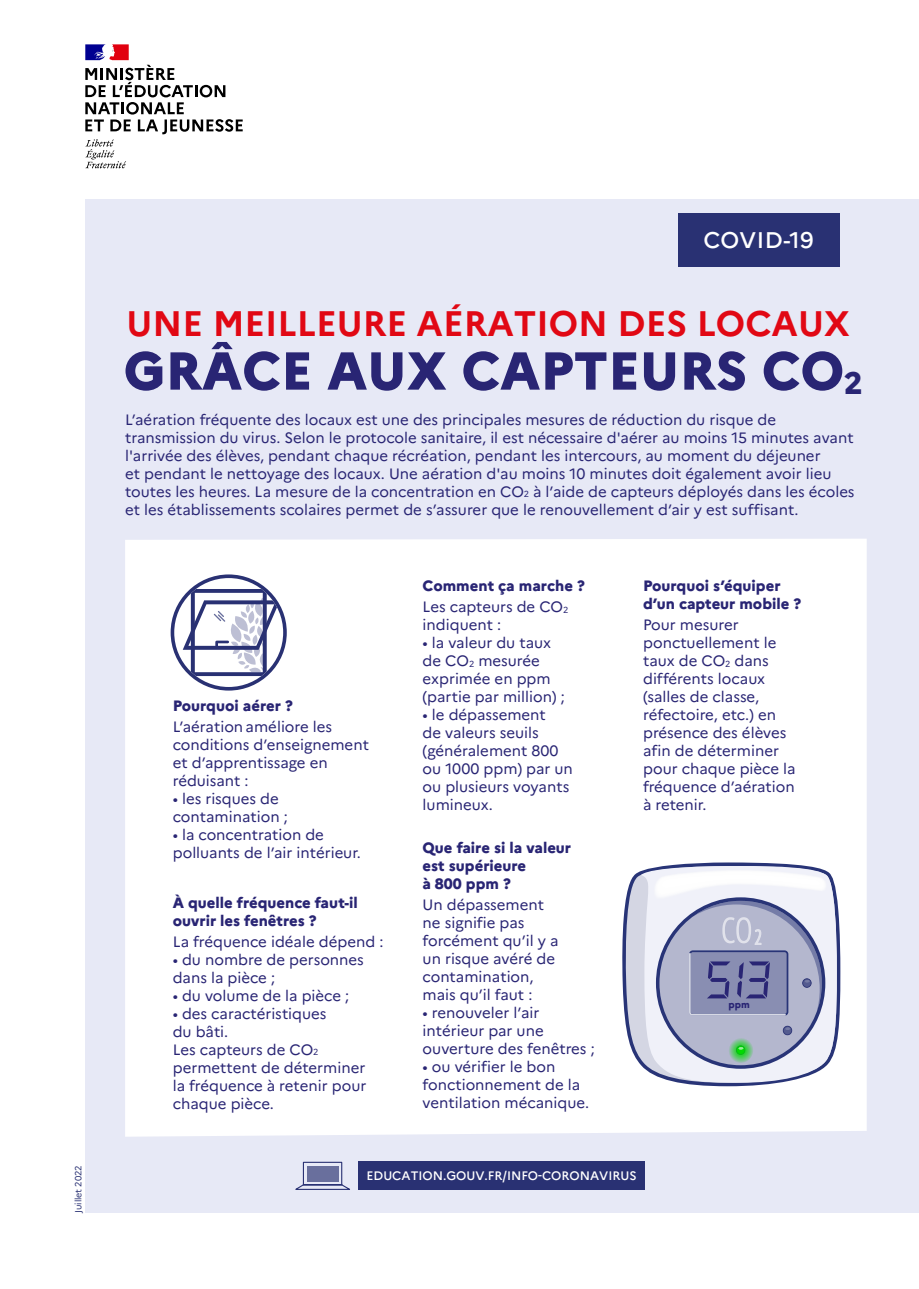
<style>
.page{position:relative;width:919px;height:1289px;background:#fff}
.page>*{position:absolute;margin:0;border:0;box-sizing:border-box;transform-origin:0 0}
.t1{font:800 53.25px "Marianne";color:#292574}
.t2{font:700 35.4px "Marianne";color:#e10814}
.t3{font:500 22.65px "Marianne";letter-spacing:.02em;color:#fff}
.t4{font:15px/18px "Marianne";color:#292574}
.t5{font:800 15px/18px "Marianne";color:#292574}
.t6{font:500 12.3px "Marianne";color:#fff}
.t7{font:800 9.75px "Marianne";color:#292574}
.t8{font:9px "Marianne";letter-spacing:-.01em;color:#293173}
.s1{font-size:31.05px}
.s2{font-size:8.7px}
.s3{font-weight:400}
.s4{font-weight:400;font-size:8.7px}
</style>
<div class="page">
<div style="left:86px;top:200px;width:832px;height:1012px;background:#e7e9f6"></div>
<div style="left:125px;top:539px;width:741px;height:597px;background:#fff"></div>
<div style="left:678px;top:213px;width:161px;height:53px;background:#293173"></div>
<svg style="left:295px;top:1161px;width:55px;height:29px"></svg>
<div style="left:306px;top:1165px;width:32px;height:16px;background:#696f9d"></div>
<div style="left:358px;top:1161px;width:286px;height:28px;background:#293173"></div>
<svg style="left:622px;top:862px;width:218px;height:224px;background:#b7bbd1"></svg>
<svg style="left:640px;top:866px;width:196px;height:216px"></svg>
<svg style="left:171px;top:574px;width:116px;height:116px;background:#c5c7d9"></svg>
<svg style="left:85px;top:44px;width:158px;height:124px"></svg>
<p class="t8" style="left:73px;top:1212px;width:49px;rotate:-90deg">Juillet 2022</p>
<h3 class="t3" style="left:703px;top:226px;width:112px">COVID-19</h3>
<h2 class="t2" style="left:127px;top:302px;width:725px">UNE MEILLEURE AÉRATION DES LOCAUX</h2>
<h1 class="t1" style="left:123px;top:338px;width:740px">GRÂCE AUX CAPTEURS CO<span class="s1">2</span></h1>
<p class="t4" style="left:125px;top:410px;width:731px">L’aération fréquente des locaux est une des principales mesures de réduction du risque de transmission du virus. Selon le protocole sanitaire, il est nécessaire d'aérer au moins 15 minutes avant l'arrivée des élèves, pendant chaque récréation, pendant les intercours, au moment du déjeuner<br>et pendant le nettoyage des locaux. Une aération d'au moins 10 minutes doit également avoir lieu toutes les heures. La mesure de la concentration en CO<span class="s2">2</span> à l’aide de capteurs déployés dans les écoles et les établissements scolaires permet de s’assurer que le renouvellement d’air y est suffisant.</p>
<p class="t5" style="left:173px;top:696px;width:122px">Pourquoi aérer ?</p>
<p class="t4" style="left:173px;top:717px;width:198px">L’aération améliore les conditions d’enseignement et d’apprentissage en réduisant :</p>
<p class="t4" style="left:173px;top:789px;width:116px">• les risques de contamination ;</p>
<p class="t4" style="left:173px;top:825px;width:190px">• la concentration de polluants de l’air intérieur.</p>
<p class="t5" style="left:173px;top:893px;width:187px">À quelle fréquence faut-il ouvrir les fenêtres ?</p>
<p class="t4" style="left:173px;top:932px;width:212px">La fréquence idéale dépend :</p>
<p class="t4" style="left:173px;top:950px;width:193px">• du nombre de personnes dans la pièce ;</p>
<p class="t4" style="left:173px;top:986px;width:178px">• du volume de la pièce ;</p>
<p class="t4" style="left:173px;top:1004px;width:195px">• des caractéristiques<br>du bâti.<br>Les capteurs de CO<span class="s2">2 </span>permettent de déterminer la fréquence à retenir pour chaque pièce.</p>
<p class="t5" style="left:422px;top:575px;width:164px;line-height:21px">Comment ça marche ?<br><span class="s3">Les capteurs de CO</span><span class="s4">2</span></p>
<p class="t4" style="left:422px;top:616px;width:80px">indiquent :</p>
<p class="t4" style="left:422px;top:634px;width:144px">• la valeur du taux de CO<span class="s2">2</span> mesurée exprimée en ppm (partie par million) ;</p>
<p class="t4" style="left:422px;top:706px;width:152px">• le dépassement<br>de valeurs seuils (généralement 800 ou 1000 ppm) par un ou plusieurs voyants lumineux.</p>
<p class="t5" style="left:422px;top:838px;width:150px">Que faire si la valeur est supérieure<br>à 800 ppm ?</p>
<p class="t4" style="left:422px;top:895px;width:137px">Un dépassement ne signifie pas forcément qu’il y a un risque avéré de contamination, mais qu’il faut :</p>
<p class="t4" style="left:422px;top:1003px;width:173px">• renouveler l’air intérieur par une ouverture des fenêtres ;</p>
<p class="t4" style="left:422px;top:1057px;width:168px">• ou vérifier le bon fonctionnement de la ventilation mécanique.</p>
<p class="t5" style="left:643px;top:577px;width:160px">Pourquoi s’équiper d’un capteur mobile ?</p>
<p class="t4" style="left:643px;top:616px;width:154px">Pour mesurer ponctuellement le taux de CO<span class="s2">2</span> dans différents locaux (salles de classe, réfectoire, etc.) en présence des élèves afin de déterminer pour chaque pièce la fréquence d’aération à retenir.</p>
<p class="t7" style="left:728px;top:998px;width:23px">ppm</p>
<p class="t6" style="left:366px;top:1168px;width:272px">EDUCATION.GOUV.FR/INFO-CORONAVIRUS</p>
</div>
